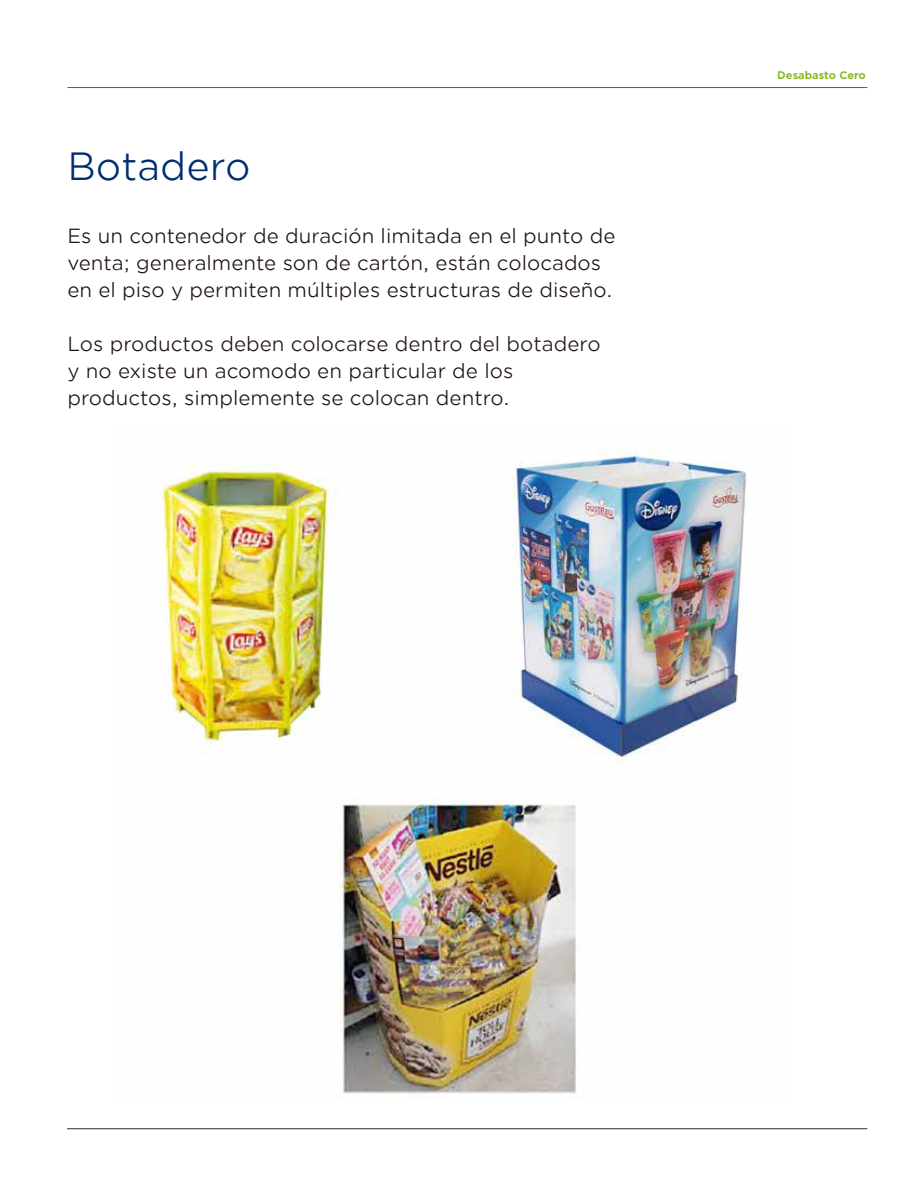
<style>
.page{position:relative;width:918px;height:1188px;background:#fff}
.page>*{position:absolute;margin:0;border:0;box-sizing:border-box;transform-origin:0 0}
.t1{font:37.5px "Gotham Office";color:#002e6e}
.t2{font:19.5px/27px "Gotham Office";color:#1f1410}
.t3{font:700 10.5px "Gotham Office";color:#86b81d}
</style>
<div class="page">
<img style="left:150px;top:445px;width:596px;height:649px">
<hr style="left:67px;top:1128px;width:800px;height:1px;background:#5c5b5f">
<hr style="left:67px;top:87px;width:800px;height:1px;background:#5c5b5f">
<h1 class="t1" style="left:67px;top:141px;width:185px">Botadero</h1>
<p class="t2" style="left:67px;top:222px;width:550px">Es un contenedor de duración limitada en el punto de venta; generalmente son de cartón, están colocados en el piso y permiten múltiples estructuras de diseño.</p>
<p class="t2" style="left:67px;top:330px;width:535px">Los productos deben colocarse dentro del botadero y no existe un acomodo en particular de los productos, simplemente se colocan dentro.</p>
<p class="t3" style="left:777px;top:68px;width:90px">Desabasto Cero</p>
</div>
